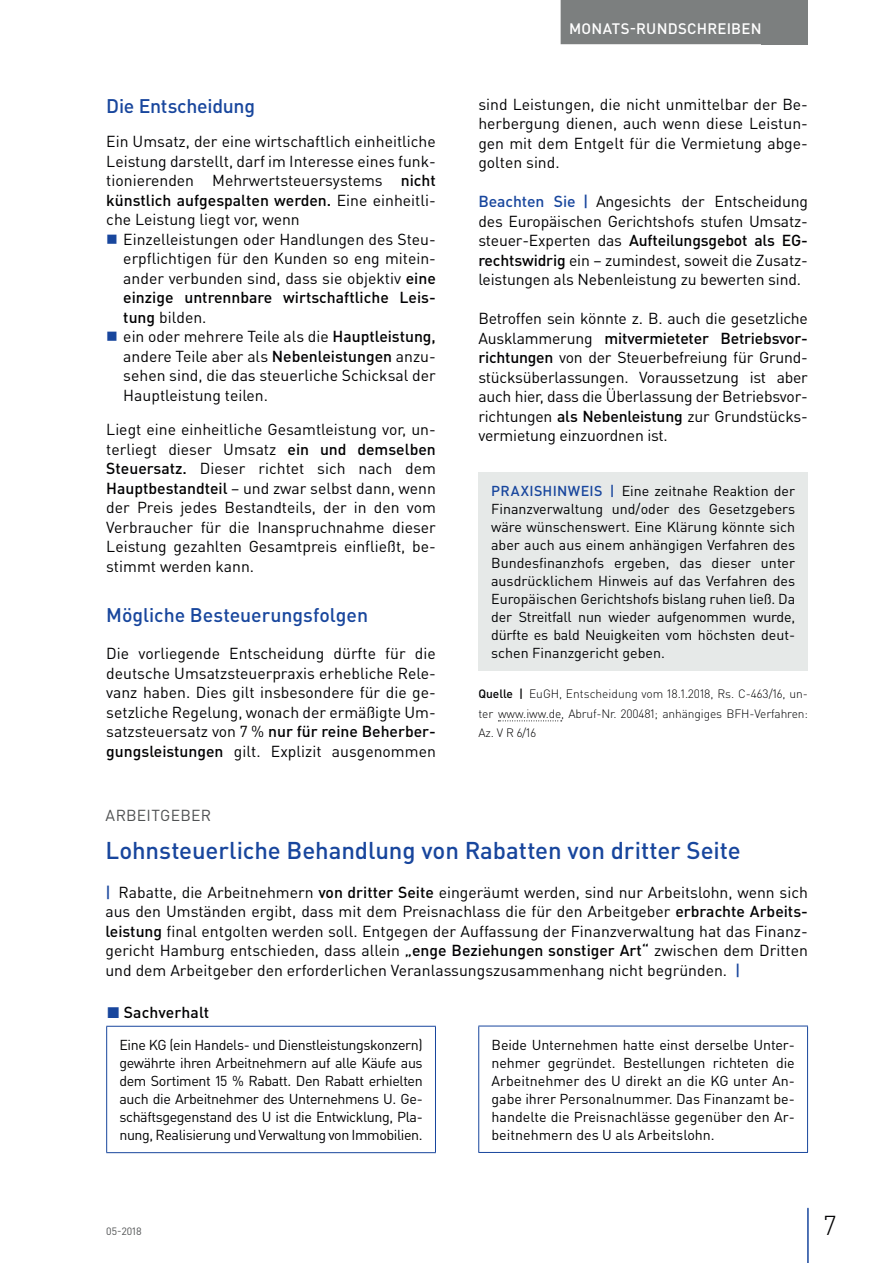
<style>
.page{position:relative;width:893px;height:1263px;background:#fff}
.page>*{position:absolute;margin:0;border:0;box-sizing:border-box;transform-origin:0 0}
.t1{font:300 27px "DIN Pro";color:#000002}
.t2{font:500 24px "DIN Pro";letter-spacing:-.005em;color:#18469d}
.t3{font:500 19.5px "DIN Pro";letter-spacing:-.005em;color:#18469d}
.t4{font:15.75px/19.5px "DIN Pro";color:#000002;text-align:justify}
.t5{font:500 15.75px "DIN Pro";letter-spacing:.005em;color:#000002}
.t6{font:15.75px "DIN Pro";letter-spacing:.015em;color:#4f5152}
.t7{font:500 15px "DIN Pro";letter-spacing:.015em;color:#fff}
.t8{font:14.25px/18px "DIN Pro";color:#000002;text-align:justify}
.t9{font:300 12px/19.5px "DIN Pro";letter-spacing:-.01em;color:#000002;text-align:justify}
.t10{font:10.5px "DIN Pro";color:#4f5152}
.s1{font-weight:500}
.s2{font-weight:500;color:#18469d}
.s3{color:#18469d}
</style>
<div class="page">
<div style="left:762px;top:0;width:46px;height:44px;background:#7c7f7f"></div>
<hr style="left:807px;top:1208px;width:2px;height:55px;background:#18469d">
<div style="left:561px;top:0;width:209px;height:44px;background:#7c7f7f"></div>
<svg style="left:498px;top:720px;width:64px;height:1px"></svg>
<div style="left:478px;top:472px;width:330px;height:198px;background:#e6e9e8"></div>
<hr style="left:106px;top:1026px;width:330px;height:1px;background:#18469d">
<hr style="left:106px;top:1027px;width:1px;height:125px;background:#18469d">
<hr style="left:435px;top:1027px;width:1px;height:125px;background:#18469d">
<hr style="left:106px;top:1152px;width:330px;height:1px;background:#18469d">
<hr style="left:478px;top:1026px;width:330px;height:1px;background:#18469d">
<hr style="left:478px;top:1026px;width:1px;height:126px;background:#18469d">
<hr style="left:807px;top:1026px;width:1px;height:126px;background:#18469d">
<hr style="left:478px;top:1152px;width:330px;height:1px;background:#18469d">
<p class="t3" style="left:106px;top:92px;width:150px">Die Entscheidung</p>
<p class="t4" style="left:106px;top:131px;width:331px">Ein Umsatz, der eine wirtschaftlich einheitliche Leistung darstellt, darf im Interesse eines funk&shy;tionierenden Mehrwertsteuersystems <span class="s1">nicht künstlich aufgespalten werden.</span> Eine einheitli&shy;che Leistung liegt vor, wenn</p>
<p class="t4" style="left:123px;top:229px;width:314px;text-align:left">Einzelleistungen oder Handlungen des Steu&shy;erpflichtigen für den Kunden so eng mitein&shy;ander verbunden sind, dass sie objektiv <span class="s1">eine einzige untrennbare wirtschaftliche Leis&shy;tung</span> bilden.<br>ein oder mehrere Teile als die <span class="s1">Hauptleistung, </span>andere Teile aber als <span class="s1">Nebenleistungen</span> anzu&shy;sehen sind, die das steuerliche Schicksal der Hauptleistung teilen.</p>
<p class="t4" style="left:106px;top:419px;width:331px">Liegt eine einheitliche Gesamtleistung vor, un&shy;terliegt dieser Umsatz <span class="s1">ein und demselben Steuersatz.</span> Dieser richtet sich nach dem <span class="s1">Hauptbestandteil</span> – und zwar selbst dann, wenn der Preis jedes Bestandteils, der in den vom Verbraucher für die Inanspruchnahme dieser Leistung gezahlten Gesamtpreis einfließt, be&shy;stimmt werden kann.</p>
<p class="t3" style="left:106px;top:602px;width:263px">Mögliche Besteuerungsfolgen</p>
<p class="t4" style="left:106px;top:643px;width:331px">Die vorliegende Entscheidung dürfte für die deutsche Umsatzsteuerpraxis erhebliche Rele&shy;vanz haben. Dies gilt insbesondere für die ge&shy;setzliche Regelung, wonach der ermäßigte Um&shy;satzsteuersatz von 7 % <span class="s1">nur für reine Beherber&shy;gungsleistungen</span> gilt. Explizit ausgenommen</p>
<p class="t7" style="left:569px;top:18px;width:194px">MONATS-RUNDSCHREIBEN</p>
<p class="t4" style="left:478px;top:94px;width:331px">sind Leistungen, die nicht unmittelbar der Be&shy;herbergung dienen, auch wenn diese Leistun&shy;gen mit dem Entgelt für die Vermietung abge&shy;golten sind.</p>
<p class="t4" style="left:478px;top:191px;width:331px"><span class="s2">Beachten Sie |</span> Angesichts der Entscheidung des Europäischen Gerichtshofs stufen Umsatz&shy;steuer-Experten das <span class="s1">Aufteilungsgebot als EG&shy;rechtswidrig</span> ein – zumindest, soweit die Zusatz&shy;leistungen als Nebenleistung zu bewerten sind.</p>
<p class="t4" style="left:478px;top:308px;width:331px">Betroffen sein könnte z. B. auch die gesetzliche Ausklammerung <span class="s1">mitvermieteter Betriebsvor&shy;richtungen</span> von der Steuerbefreiung für Grund&shy;stücksüberlassungen. Voraussetzung ist aber auch hier, dass die Überlassung der Betriebsvor&shy;richtungen <span class="s1">als Nebenleistung</span> zur Grundstücks&shy;vermietung einzuordnen ist.</p>
<p class="t8" style="left:491px;top:481px;width:306px"><span class="s2">PRAXISHINWEIS |</span> Eine zeitnahe Reaktion der Finanzverwaltung und/oder des Gesetzgebers wäre wünschenswert. Eine Klärung könnte sich aber auch aus einem anhängigen Verfahren des Bundesfinanzhofs ergeben, das dieser unter ausdrücklichem Hinweis auf das Verfahren des Europäischen Gerichtshofs bislang ruhen ließ. Da der Streitfall nun wieder aufgenommen wurde, dürfte es bald Neuigkeiten vom höchsten deut&shy;schen Finanzgericht geben.</p>
<p class="t9" style="left:478px;top:684px;width:331px"><span class="s1">Quelle |</span> EuGH, Entscheidung vom 18.1.2018, Rs. C-463/16, un&shy;ter www.iww.de, Abruf-Nr. 200481; anhängiges BFH-Verfahren:<br>Az. V R 6/16</p>
<p class="t6" style="left:106px;top:805px;width:107px">ARBEITGEBER</p>
<h2 class="t2" style="left:105px;top:834px;width:637px">Lohnsteuerliche Behandlung von Rabatten von dritter Seite</h2>
<p class="t4" style="left:105px;top:882px;width:704px"><span class="s2">|</span> Rabatte, die Arbeitnehmern <span class="s1">von dritter Seite</span> eingeräumt werden, sind nur Arbeitslohn, wenn sich aus den Umständen ergibt, dass mit dem Preisnachlass die für den Arbeitgeber <span class="s1">erbrachte Arbeits&shy;leistung</span> final entgolten werden soll. Entgegen der Auffassung der Finanzverwaltung hat das Finanz&shy;gericht Hamburg entschieden, dass allein <span class="s1">„enge Beziehungen sonstiger Art“</span> zwischen dem Dritten und dem Arbeitgeber den erforderlichen Veranlassungszusammenhang nicht begründen. <span class="s2">|</span></p>
<p class="t5" style="left:107px;top:1001px;width:104px"><span class="s3">◼</span> Sachverhalt</p>
<p class="t8" style="left:119px;top:1035px;width:305px">Eine KG (ein Handels- und Dienstleistungskonzern) gewährte ihren Arbeitnehmern auf alle Käufe aus dem Sortiment 15 % Rabatt. Den Rabatt erhielten auch die Arbeitnehmer des Unternehmens U. Ge&shy;schäftsgegenstand des U ist die Entwicklung, Pla&shy;nung, Realisierung und Verwaltung von Immobilien.</p>
<p class="t8" style="left:491px;top:1035px;width:305px">Beide Unternehmen hatte einst derselbe Unter&shy;nehmer gegründet. Bestellungen richteten die Arbeitnehmer des U direkt an die KG unter An&shy;gabe ihrer Personalnummer. Das Finanzamt be&shy;handelte die Preisnachlässe gegenüber den Ar&shy;beitnehmern des U als Arbeitslohn.</p>
<p class="t10" style="left:106px;top:1224px;width:37px">05-2018</p>
<h1 class="t1" style="left:824px;top:1207px;width:14px">7</h1>
</div>
